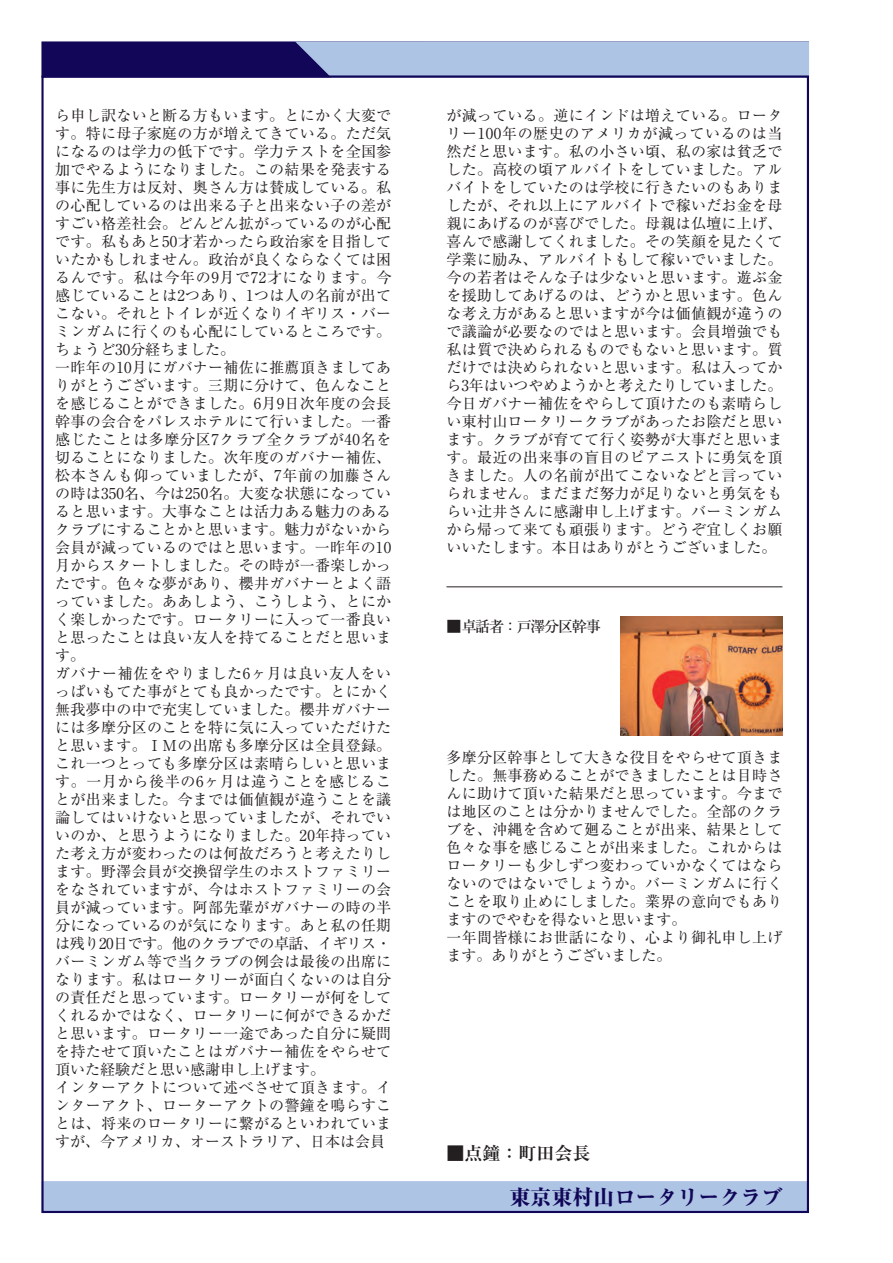
<style>
.page{position:relative;width:893px;height:1263px;background:#fff}
.page>*{position:absolute;margin:0;border:0;box-sizing:border-box;transform-origin:0 0}
.t1{font:800 21px "Ryumin Pro";color:#110658}
.t2{font:700 18px "Ryumin Pro";color:#231f20}
.t3{font:15px/18px "Ryumin Pro";letter-spacing:.02em;color:#231f20}
.t4{font:500 15px "Ryumin Pro";letter-spacing:-.08em;color:#231f20}
</style>
<div class="page">
<div style="left:41px;top:41px;width:768px;height:37px;background:#110658;border:2px solid #110658"></div>
<div style="left:293px;top:41px;width:516px;height:34px;background:#adc4e5"></div>
<div style="left:41px;top:1181px;width:768px;height:32px;background:#adc4e5"></div>
<img style="left:621px;top:617px;width:161px;height:119px">
<hr style="left:446px;top:586px;width:336px;height:1px;background:#231f20">
<p class="t3" style="left:55px;top:106px;width:338px">ら申し訳ないと断る方もいます。とにかく大変です。特に母子家庭の方が増えてきている。ただ気になるのは学力の低下です。学力テストを全国参加でやるようになりました。この結果を発表する事に先生方は反対、奥さん方は賛成している。私の心配しているのは出来る子と出来ない子の差がすごい格差社会。どんどん拡がっているのが心配です。私もあと50才若かったら政治家を目指していたかもしれません。政治が良くならなくては困るんです。私は今年の9月で72才になります。今感じていることは2つあり、1つは人の名前が出てこない。それとトイレが近くなりイギリス・バーミンガムに行くのも心配にしているところです。ちょうど30分経ちました。<br>一昨年の10月にガバナー補佐に推薦頂きましてありがとうございます。三期に分けて、色んなことを感じることができました。6月9日次年度の会長幹事の会合をパレスホテルにて行いました。一番感じたことは多摩分区7クラブ全クラブが40名を切ることになりました。次年度のガバナー補佐、松本さんも仰っていましたが、7年前の加藤さんの時は350名、今は250名。大変な状態になっていると思います。大事なことは活力ある魅力のあるクラブにすることかと思います。魅力がないから会員が減っているのではと思います。一昨年の10月からスタートしました。その時が一番楽しかったです。色々な夢があり、櫻井ガバナーとよく語っていました。ああしよう、こうしよう、とにかく楽しかったです。ロータリーに入って一番良いと思ったことは良い友人を持てることだと思います。<br>ガバナー補佐をやりました6ヶ月は良い友人をいっぱいもてた事がとても良かったです。とにかく無我夢中の中で充実していました。櫻井ガバナーには多摩分区のことを特に気に入っていただけたと思います。ＩＭの出席も多摩分区は全員登録。これ一つとっても多摩分区は素晴らしいと思います。一月から後半の6ヶ月は違うことを感じることが出来ました。今までは価値観が違うことを議論してはいけないと思っていましたが、それでいいのか、と思うようになりました。20年持っていた考え方が変わったのは何故だろうと考えたりします。野澤会員が交換留学生のホストファミリーをなされていますが、今はホストファミリーの会員が減っています。阿部先輩がガバナーの時の半分になっているのが気になります。あと私の任期は残り20日です。他のクラブでの卓話、イギリス・バーミンガム等で当クラブの例会は最後の出席になります。私はロータリーが面白くないのは自分の責任だと思っています。ロータリーが何をしてくれるかではなく、ロータリーに何ができるかだと思います。ロータリー一途であった自分に疑問を持たせて頂いたことはガバナー補佐をやらせて頂いた経験だと思い感謝申し上げます。<br>インターアクトについて述べさせて頂きます。インターアクト、ローターアクトの警鐘を鳴らすことは、将来のロータリーに繋がるといわれていますが、今アメリカ、オーストラリア、日本は会員</p>
<p class="t3" style="left:446px;top:106px;width:338px;text-align:justify">が減っている。逆にインドは増えている。ロータリー100年の歴史のアメリカが減っているのは当然だと思います。私の小さい頃、私の家は貧乏でした。高校の頃アルバイトをしていました。アルバイトをしていたのは学校に行きたいのもありましたが、それ以上にアルバイトで稼いだお金を母親にあげるのが喜びでした。母親は仏壇に上げ、喜んで感謝してくれました。その笑顔を見たくて学業に励み、アルバイトもして稼いでいました。今の若者はそんな子は少ないと思います。遊ぶ金を援助してあげるのは、どうかと思います。色んな考え方があると思いますが今は価値観が違うので議論が必要なのではと思います。会員増強でも私は質で決められるものでもないと思います。質だけでは決められないと思います。私は入ってから3年はいつやめようかと考えたりしていました。今日ガバナー補佐をやらして頂けたのも素晴らしい東村山ロータリークラブがあったお陰だと思います。クラブが育てて行く姿勢が大事だと思います。最近の出来事の盲目のピアニストに勇気を頂きました。人の名前が出てこないなどと言っていられません。まだまだ努力が足りないと勇気をもらい辻井さんに感謝申し上げます。バーミンガムから帰って来ても頑張ります。どうぞ宜しくお願いいたします。本日はありがとうございました。</p>
<p class="t4" style="left:446px;top:614px;width:156px">■卓話者：戸澤分区幹事</p>
<p class="t3" style="left:446px;top:748px;width:337px">多摩分区幹事として大きな役目をやらせて頂きました。無事務めることができましたことは目時さんに助けて頂いた結果だと思っています。今までは地区のことは分かりませんでした。全部のクラブを、沖縄を含めて廻ることが出来、結果として色々な事を感じることが出来ました。これからはロータリーも少しずつ変わっていかなくてはならないのではないでしょうか。バーミンガムに行くことを取り止めにしました。業界の意向でもありますのでやむを得ないと思います。<br>一年間皆様にお世話になり、心より御礼申し上げます。ありがとうございました。</p>
<p class="t2" style="left:446px;top:1139px;width:145px">■点鐘：町田会長</p>
<h1 class="t1" style="left:509px;top:1180px;width:274px">東京東村山ロータリークラブ</h1>
</div>
